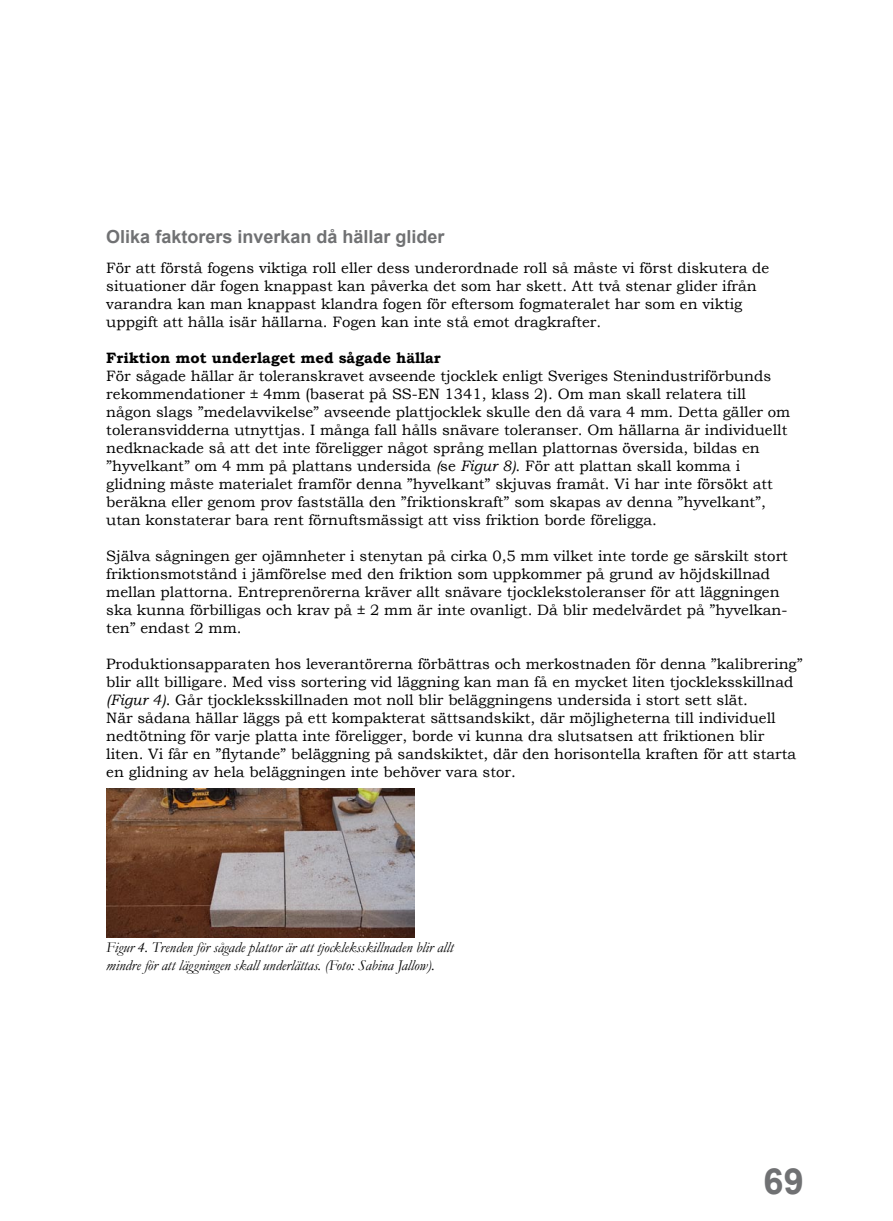
<style>
.page{position:relative;width:893px;height:1221px;background:#fff}
.page>*{position:absolute;margin:0;border:0;box-sizing:border-box;transform-origin:0 0}
.t1{font:700 36px "Arial";color:#707173}
.t2{font:700 18px "Arial";color:#707173}
.t3{font:15px/18px "Bookman Old Style";color:#000}
.t4{font:italic 15px/18px "Garamond";color:#000}
.t5{font:700 15px "Bookman Old Style";color:#000}
.s1{font-style:italic}
</style>
<div class="page">
<img style="left:106px;top:788px;width:309px;height:149px">
<p class="t2" style="left:106px;top:225px;width:340px">Olika faktorers inverkan då hällar glider</p>
<p class="t3" style="left:106px;top:259px;width:665px">För att förstå fogens viktiga roll eller dess underordnade roll så måste vi först diskutera de situationer där fogen knappast kan påverka det som har skett. Att två stenar glider ifrån varandra kan man knappast klandra fogen för eftersom fogmateralet har som en viktig uppgift att hålla isär hällarna. Fogen kan inte stå emot dragkrafter.</p>
<p class="t5" style="left:106px;top:347px;width:336px">Friktion mot underlaget med sågade hällar</p>
<p class="t3" style="left:106px;top:367px;width:686px">För sågade hällar är toleranskravet avseende tjocklek enligt Sveriges Stenindustriförbunds rekommendationer ± 4mm (baserat på SS-EN 1341, klass 2). Om man skall relatera till någon slags ”medelavvikelse” avseende plattjocklek skulle den då vara 4 mm. Detta gäller om toleransvidderna utnyttjas. I många fall hålls snävare toleranser. Om hällarna är individuellt nedknackade så att det inte föreligger något språng mellan plattornas översida, bildas en ”hyvelkant” om 4 mm på plattans undersida <span class="s1">(</span>se <span class="s1">Figur 8)</span>. För att plattan skall komma i glidning måste materialet framför denna ”hyvelkant” skjuvas framåt. Vi har inte försökt att beräkna eller genom prov fastställa den ”friktionskraft” som skapas av denna ”hyvelkant”, utan konstaterar bara rent förnuftsmässigt att viss friktion borde föreligga.</p>
<p class="t3" style="left:106px;top:547px;width:683px">Själva sågningen ger ojämnheter i stenytan på cirka 0,5 mm vilket inte torde ge särskilt stort friktionsmotstånd i jämförelse med den friktion som uppkommer på grund av höjdskillnad mellan plattorna. Entreprenörerna kräver allt snävare tjocklekstoleranser för att läggningen ska kunna förbilligas och krav på ± 2 mm är inte ovanligt. Då blir medelvärdet på ”hyvelkan&shy;ten” endast 2 mm.</p>
<p class="t3" style="left:106px;top:655px;width:698px">Produktionsapparaten hos leverantörerna förbättras och merkostnaden för denna ”kalibrering” blir allt billigare. Med viss sortering vid läggning kan man få en mycket liten tjockleksskillnad <span class="s1">(Figur 4)</span>. Går tjockleksskillnaden mot noll blir beläggningens undersida i stort sett slät.<br>När sådana hällar läggs på ett kompakterat sättsandskikt, där möjligheterna till individuell nedtötning för varje platta inte föreligger, borde vi kunna dra slutsatsen att friktionen blir liten. Vi får en ”flytande” beläggning på sandskiktet, där den horisontella kraften för att starta en glidning av hela beläggningen inte behöver vara stor.</p>
<p class="t4" style="left:106px;top:937px;width:349px">Figur 4. Trenden för sågade plattor är att tjockleksskillnaden blir allt mindre för att läggningen skall underlättas. (Foto: Sabina Jallow).</p>
<h1 class="t1" style="left:764px;top:1157px;width:42px">69</h1>
</div>
